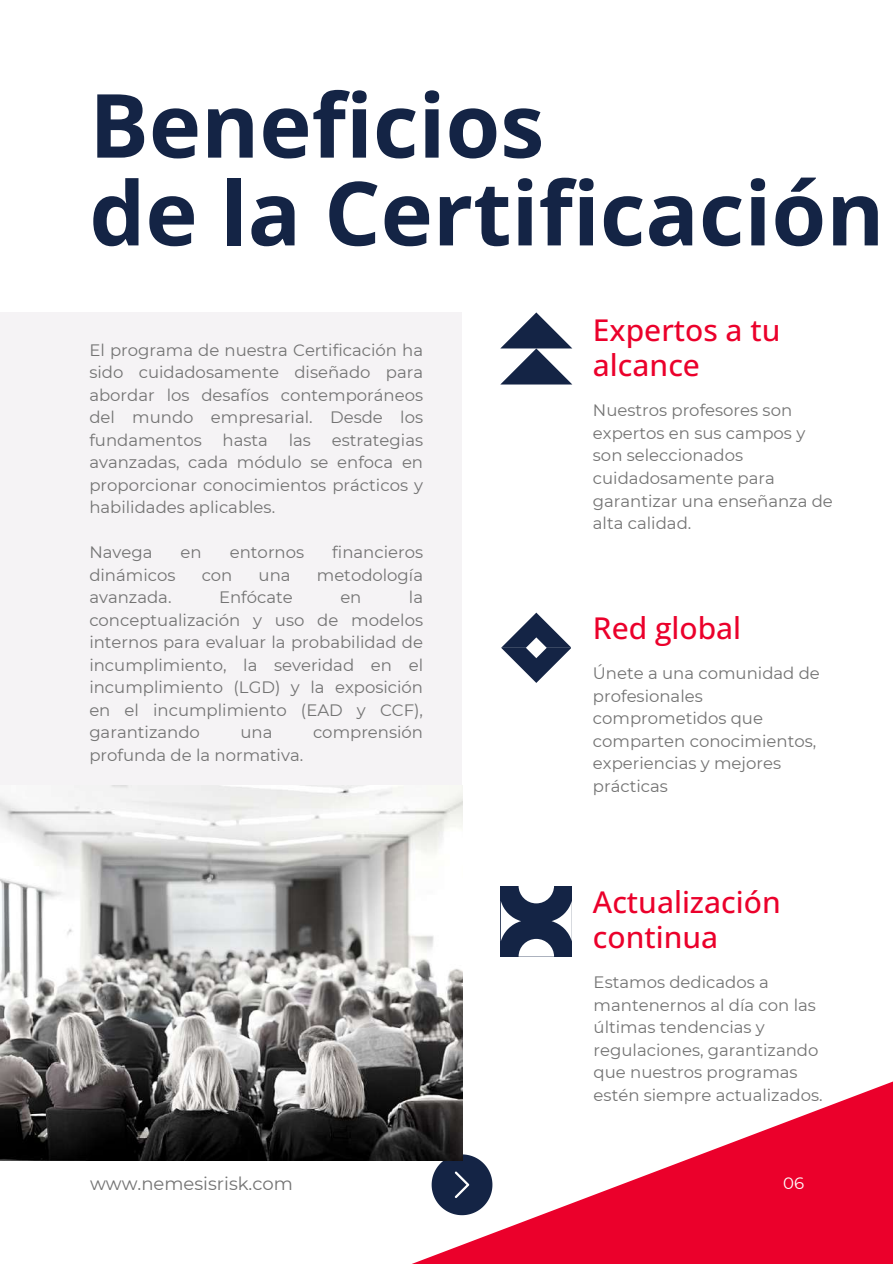
<style>
.page{position:relative;width:893px;height:1264px;background:#fff}
.page>*{position:absolute;margin:0;border:0;box-sizing:border-box;transform-origin:0 0}
.t1{font:700 88.5px/87.8px "Open Sans";color:#142445}
.t2{font:500 30px/34.8px "Open Sans";color:#eb002b}
.t3{font:18px "Montserrat";color:#737373}
.t4{font:16.5px/22.5px "Montserrat";color:#737373}
.t5{font:16.5px "Montserrat";color:#fff}
</style>
<div class="page">
<svg style="left:309px;top:824px;width:472px;height:439px"></svg>
<svg style="left:781px;top:1082px;width:111px;height:181px"></svg>
<div style="left:0;top:312px;width:462px;height:771px;background:#f5f3f5"></div>
<svg style="left:431px;top:1154px;width:61px;height:61px"></svg>
<img style="left:0;top:785px;width:462px;height:375px">
<svg style="left:500px;top:312px;width:72px;height:72px"></svg>
<svg style="left:501px;top:885px;width:70px;height:71px"></svg>
<svg style="left:501px;top:612px;width:70px;height:70px"></svg>
<h1 class="t1" style="left:89px;top:79px;width:796px">Beneficios<br>de la Certificación</h1>
<p class="t4" style="left:89px;top:338px;width:335px;text-align:justify">El programa de nuestra Certificación ha sido cuidadosamente diseñado para abordar los desafíos contemporáneos del mundo empresarial. Desde los fundamentos</p>
<p class="t4" style="left:89px;top:428px;width:335px;text-align:justify;text-indent:242px">estrategias avanzadas, cada módulo se enfoca en proporcionar conocimientos prácticos y habilidades aplicables.</p>
<p class="t4" style="left:89px;top:541px;width:65px">Navega</p>
<p class="t4" style="left:180px;top:541px;width:23px">en</p>
<p class="t4" style="left:230px;top:541px;width:76px">entornos</p>
<p class="t4" style="left:332px;top:541px;width:92px">financieros</p>
<p class="t4" style="left:89px;top:563px;width:88px">dinámicos</p>
<p class="t4" style="left:202px;top:563px;width:32px">con</p>
<p class="t4" style="left:258px;top:563px;width:33px">una</p>
<p class="t4" style="left:317px;top:563px;width:108px">metodología</p>
<p class="t4" style="left:89px;top:586px;width:84px">avanzada.</p>
<p class="t4" style="left:219px;top:586px;width:75px">Enfócate</p>
<p class="t4" style="left:340px;top:586px;width:23px">en</p>
<p class="t4" style="left:223px;top:428px;width:47px">hasta</p>
<p class="t4" style="left:289px;top:428px;width:24px">las</p>
<p class="t4" style="left:89px;top:586px;width:335px;text-align:justify;text-indent:319px">la conceptualización y uso de modelos internos para evaluar la probabilidad de incumplimiento, la severidad en el incumplimiento (LGD) y la exposición en el incumplimiento (EAD y CCF), garantizando</p>
<p class="t4" style="left:240px;top:721px;width:33px">una</p>
<p class="t4" style="left:313px;top:721px;width:112px">comprensión</p>
<p class="t4" style="left:89px;top:743px;width:215px">profunda de la normativa.</p>
<h2 class="t2" style="left:593px;top:312px;width:189px">Expertos a tu alcance</h2>
<p class="t4" style="left:593px;top:399px;width:241px">Nuestros profesores son expertos en sus campos y son seleccionados cuidadosamente para garantizar una enseñanza de alta calidad.</p>
<h2 class="t2" style="left:593px;top:610px;width:150px">Red global</h2>
<p class="t4" style="left:593px;top:662px;width:228px">Únete a una comunidad de profesionales comprometidos que comparten conocimientos, experiencias y mejores prácticas</p>
<h2 class="t2" style="left:593px;top:884px;width:189px">Actualización continua</h2>
<p class="t4" style="left:593px;top:970px;width:230px">Estamos dedicados a mantenernos al día con las últimas tendencias y regulaciones, garantizando que nuestros programas estén siempre actualizados.</p>
<p class="t3" style="left:90px;top:1172px;width:204px">www.nemesisrisk.com</p>
<p class="t5" style="left:783px;top:1172px;width:22px">06</p>
</div>
